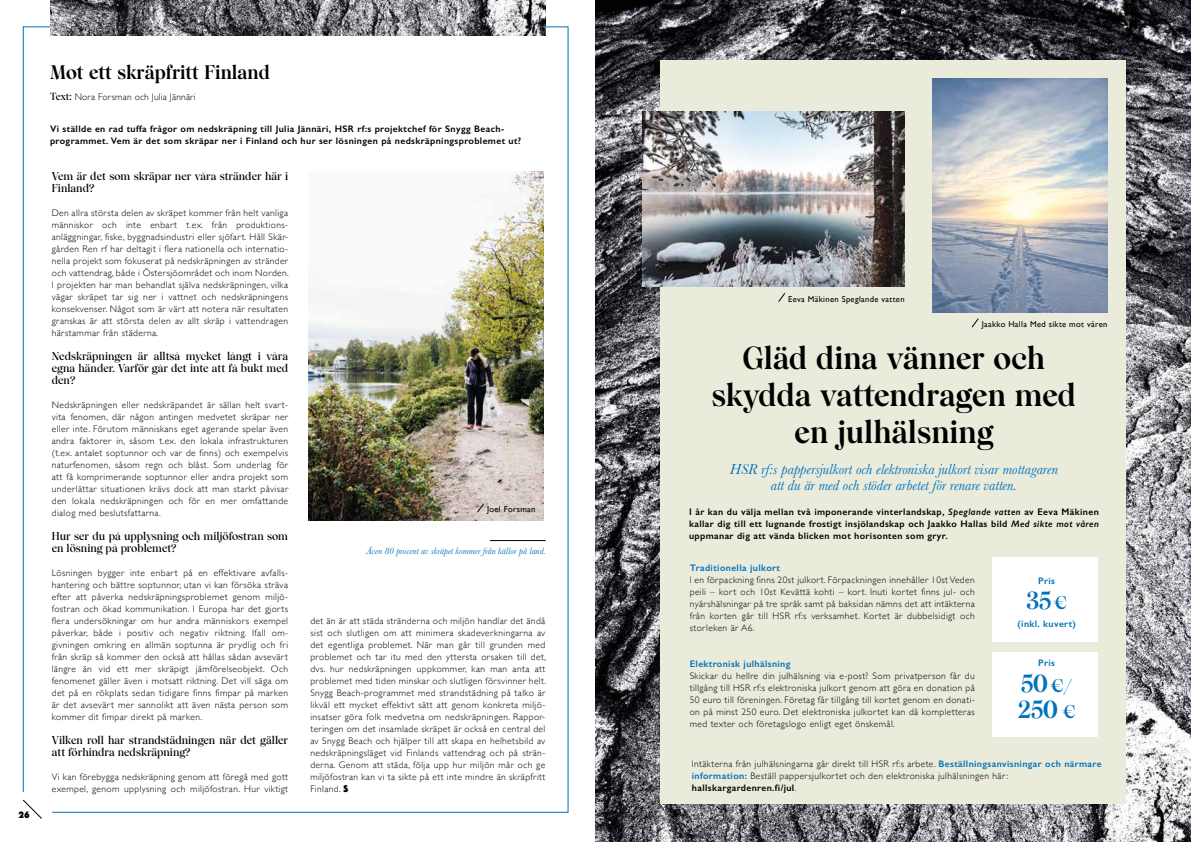
<style>
.page{position:relative;width:1191px;height:842px;background:#fff}
.page>*{position:absolute;margin:0;border:0;box-sizing:border-box;transform-origin:0 0}
.t1{font:700 31px/37.2px "Wulkan Display";color:#000;text-align:center}
.t2{font:700 24px/25.7px "Wulkan Display";color:#0072bb}
.t3{font:700 19px "Wulkan Display";color:#000}
.t4{font:italic 15px/16px "Baskerville";color:#0072bb;text-align:center}
.t5{font:600 11px/12px "Wulkan Display";color:#000}
.t6{font:300 9.5px/12px "Gill Sans";letter-spacing:.04em;color:#000;text-align:justify}
.t7{font:600 9.5px/12px "Gill Sans";letter-spacing:.04em;color:#000}
.t8{font:600 9.5px "Gill Sans";letter-spacing:.04em;color:#0072bb}
.t9{font:italic 9.5px "Baskerville";color:#0072bb}
.t10{font:300 9.5px "Gill Sans";letter-spacing:.02em;color:#000}
.t11{font:900 9px "Serif Gothic Std";color:#000}
.t12{font:8.5px "Gill Sans";letter-spacing:.04em;color:#000}
.s1{font-family:"Wulkan Display";font-weight:600;font-size:10px}
.s2{font-family:"Serif Gothic Std";font-weight:900}
.s3{font-style:italic}
.s4{font-size:18px}
.s5{font-weight:600;color:#0072bb}
.s6{font-weight:600}
</style>
<div class="page">
<hr style="left:490px;top:540px;width:55px;height:1px;background:#000">
<img style="left:309px;top:172px;width:235px;height:348px">
<svg style="left:476px;top:502px;width:9px;height:11px"></svg>
<svg style="left:22px;top:799px;width:20px;height:20px"></svg>
<img style="left:50px;top:0;width:496px;height:36px">
<img style="left:595px;top:0;width:596px;height:842px">
<div style="left:660px;top:60px;width:466px;height:743px;background:#ebebdc"></div>
<div style="left:992px;top:558px;width:105px;height:84px;background:#fff"></div>
<div style="left:992px;top:652px;width:105px;height:84px;background:#fff"></div>
<img style="left:642px;top:112px;width:262px;height:174px">
<img style="left:932px;top:78px;width:175px;height:234px">
<svg style="left:778px;top:293px;width:8px;height:9px"></svg>
<svg style="left:971px;top:318px;width:8px;height:10px"></svg>
<p class="t11" style="left:19px;top:810px;width:12px">26</p>
<h3 class="t3" style="left:50px;top:61px;width:221px">Mot ett skräpfritt Finland</h3>
<p class="t10" style="left:50px;top:90px;width:147px"><span class="s1">Text:</span> Nora Forsman och Julia Jännäri</p>
<p class="t7" style="left:50px;top:123px;width:473px">Vi ställde en rad tuffa frågor om nedskräpning till Julia Jännäri, HSR rf:s projektchef för Snygg Beach&shy;programmet. Vem är det som skräpar ner i Finland och hur ser lösningen på nedskräpningsproblemet ut?</p>
<p class="t5" style="left:52px;top:171px;width:238px">Vem är det som skräpar ner våra stränder här i<br>Finland?</p>
<p class="t6" style="left:52px;top:206px;width:239px">Den allra största delen av skräpet kommer från helt vanliga människor och inte enbart t.ex. från produktions&shy;anläggningar, fiske, byggnadsindustri eller sjöfart. Håll Skär&shy;gården Ren rf har deltagit i flera nationella och internatio&shy;nella projekt som fokuserat på nedskräpningen av stränder och vattendrag, både i Östersjöområdet och inom Norden.<br>I projekten har man behandlat själva nedskräpningen, vilka vägar skräpet tar sig ner i vattnet och nedskräpningens konsekvenser. Något som är värt att notera när resultaten granskas är att största delen av allt skräp i vattendragen härstammar från städerna.</p>
<p class="t5" style="left:52px;top:351px;width:238px;text-align:justify">Nedskräpningen är alltså mycket långt i våra egna händer. Varför går det inte att få bukt med den?</p>
<p class="t6" style="left:52px;top:398px;width:238px">Nedskräpningen eller nedskräpandet är sällan helt svart&shy;vita fenomen, där någon antingen medvetet skräpar ner eller inte. Förutom människans eget agerande spelar även andra faktorer in, såsom t.ex. den lokala infrastrukturen (t.ex. antalet soptunnor och var de finns) och exempelvis naturfenomen, såsom regn och blåst. Som underlag för att få komprimerande soptunnor eller andra projekt som underlättar situationen krävs dock att man starkt påvisar den lokala nedskräpningen och för en mer omfattande dialog med beslutsfattarna.</p>
<p class="t5" style="left:52px;top:531px;width:238px">Hur ser du på upplysning och miljöfostran som en lösning på problemet?</p>
<p class="t6" style="left:52px;top:566px;width:238px">Lösningen bygger inte enbart på en effektivare avfalls&shy;hantering och bättre soptunnor, utan vi kan försöka sträva efter att påverka nedskräpningsproblemet genom miljö&shy;fostran och ökad kommunikation. I Europa har det gjorts flera undersökningar om hur andra människors exempel påverkar, både i positiv och negativ riktning. Ifall om&shy;givningen omkring en allmän soptunna är prydlig och fri från skräp så kommer den också att hållas sådan avsevärt längre än vid ett mer skräpigt jämförelseobjekt. Och fenomenet gäller även i motsatt riktning. Det vill säga om det på en rökplats sedan tidigare finns fimpar på marken är det avsevärt mer sannolikt att även nästa person som kommer dit fimpar direkt på marken.</p>
<p class="t5" style="left:52px;top:735px;width:238px">Vilken roll har strandstädningen när det gäller att förhindra nedskräpning?</p>
<p class="t6" style="left:52px;top:770px;width:238px">Vi kan förebygga nedskräpning genom att föregå med gott exempel, genom upplysning och miljöfostran. Hur viktigt</p>
<p class="t12" style="left:487px;top:505px;width:50px">Joel Forsman</p>
<p class="t9" style="left:366px;top:545px;width:181px">Även 80 procent av skräpet kommer från källor på land.</p>
<p class="t6" style="left:310px;top:614px;width:237px">det än är att städa stränderna och miljön handlar det ändå sist och slutligen om att minimera skadeverkningarna av det egentliga problemet. När man går till grunden med problemet och tar itu med den yttersta orsaken till det, dvs. hur nedskräpningen uppkommer, kan man anta att problemet med tiden minskar och slutligen försvinner helt.<br>Snygg Beach-programmet med strandstädning på talko är likväl ett mycket effektivt sätt att genom konkreta miljö&shy;insatser göra folk medvetna om nedskräpningen. Rappor&shy;teringen om det insamlade skräpet är också en central del av Snygg Beach och hjälper till att skapa en helhetsbild av nedskräpningsläget vid Finlands vattendrag och på strän&shy;derna. Genom att städa, följa upp hur miljön mår och ge miljöfostran kan vi ta sikte på ett inte mindre än skräpfritt Finland. <span class="s2">S</span></p>
<p class="t12" style="left:788px;top:294px;width:118px">Eeva Mäkinen Speglande vatten</p>
<p class="t12" style="left:981px;top:320px;width:127px">Jaakko Halla Med sikte mot våren</p>
<h1 class="t1" style="left:711px;top:341px;width:366px">Gläd dina vänner och skydda vattendragen med en julhälsning</h1>
<h3 class="t4" style="left:730px;top:462px;width:330px">HSR rf:s pappersjulkort och elektroniska julkort visar mottagaren att du är med och stöder arbetet för renare vatten.</h3>
<p class="t7" style="left:689px;top:506px;width:411px;text-align:justify">I år kan du välja mellan två imponerande vinterlandskap, <span class="s3">Speglande vatten</span> av Eeva Mäkinen kallar dig till ett lugnande frostigt insjölandskap och Jaakko Hallas bild <span class="s3">Med sikte mot våren </span>uppmanar dig att vända blicken mot horisonten som gryr.</p>
<p class="t8" style="left:690px;top:562px;width:92px">Traditionella julkort</p>
<p class="t6" style="left:690px;top:573px;width:286px">I en förpackning finns 20st julkort. Förpackningen innehåller 10st Veden peili – kort och 10st Kevättä kohti – kort. Inuti kortet finns jul- och nyårshälsningar på tre språk samt på baksidan nämns det att intäkterna från korten går till HSR rf:s verksamhet. Kortet är dubbelsidigt och storleken är A6.</p>
<p class="t8" style="left:690px;top:658px;width:102px">Elektronisk julhälsning</p>
<p class="t6" style="left:690px;top:669px;width:286px">Skickar du hellre din julhälsning via e-post? Som privatperson får du tillgång till HSR rf:s elektroniska julkort genom att göra en donation på 50 euro till föreningen. Företag får tillgång till kortet genom en donati&shy;on på minst 250 euro. Det elektroniska julkortet kan då kompletteras med texter och företagslogo enligt eget önskemål.</p>
<p class="t8" style="left:1038px;top:575px;width:18px">Pris</p>
<h2 class="t2" style="left:1026px;top:589px;width:42px">35<span class="s4">€</span></h2>
<p class="t8" style="left:1017px;top:618px;width:60px">(inkl. kuvert)</p>
<p class="t8" style="left:1038px;top:657px;width:18px">Pris</p>
<h2 class="t2" style="left:1018px;top:671px;width:59px">50 <span class="s4">€/<br></span>250 <span class="s4">€</span></h2>
<p class="t6" style="left:692px;top:757px;width:411px;text-align:left">Intäkterna från julhälsningarna går direkt till HSR rf:s arbete. <span class="s5">Beställningsanvisningar och närmare information:</span> Beställ pappersjulkortet och den elektroniska julhälsningen här: <span class="s6">hallskargardenren.fi/jul</span>.</p>
</div>
